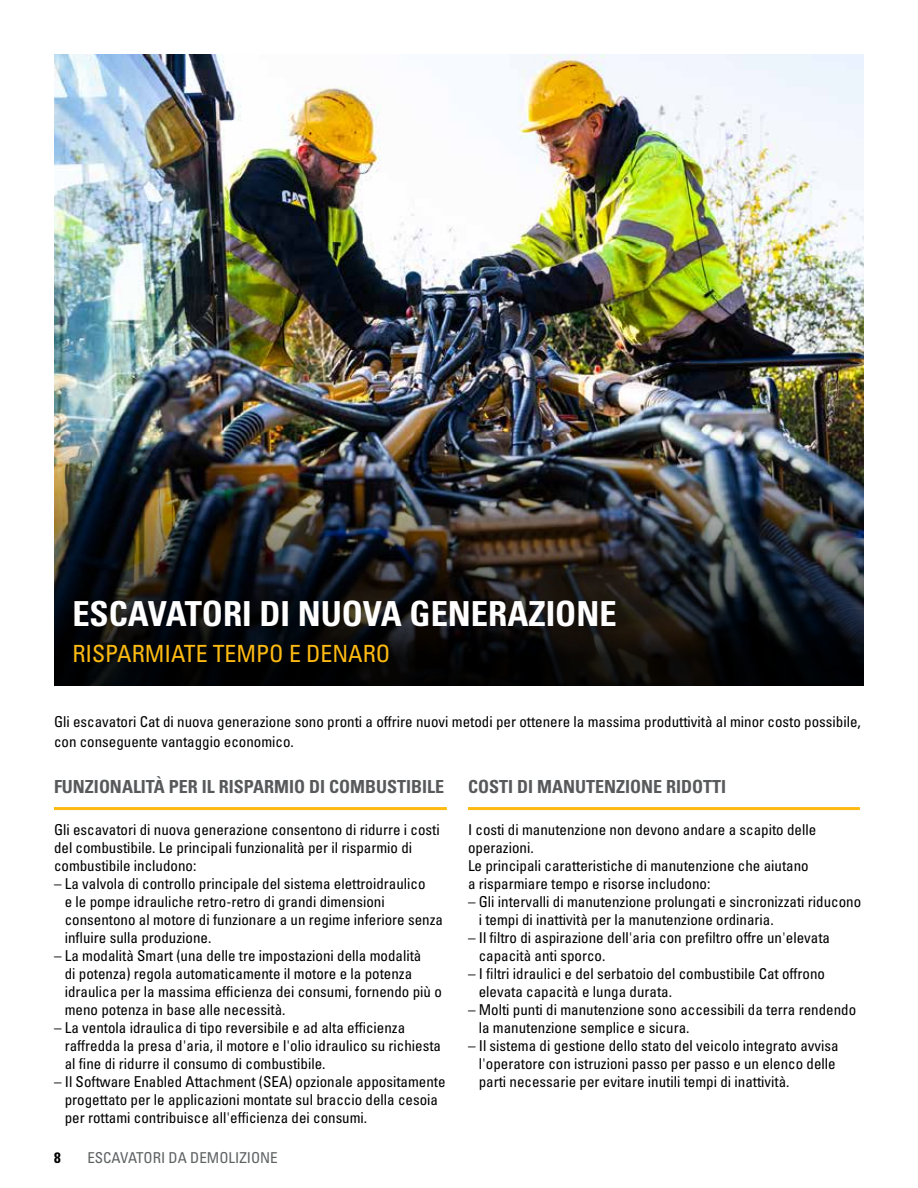
<style>
.page{position:relative;width:918px;height:1188px;background:#fff}
.page>*{position:absolute;margin:0;border:0;box-sizing:border-box;transform-origin:0 0}
.t1{font:34.5px "Univers LTCYR 67 Bold Cond";color:#fff}
.t2{font:condensed 23.7px "Univers LTCYR 57";color:#fdba12}
.t3{font:18px "Univers LTCYR 67 Bold Cond";color:#58595b}
.t4{font:condensed 15px/18px "Univers LTCYR 57";color:#000}
.t5{font:condensed 15px "Univers LTCYR 57";color:#5e6263}
.t6{font:15px "Univers LTCYR 67 Bold Cond";color:#000}
</style>
<div class="page">
<img style="left:54px;top:54px;width:810px;height:632px">
<hr style="left:54px;top:807px;width:393px;height:3px;background:#fdba12">
<hr style="left:468px;top:807px;width:392px;height:3px;background:#fdba12">
<h1 class="t1" style="left:72px;top:592px;width:546px">ESCAVATORI DI NUOVA GENERAZIONE</h1>
<h2 class="t2" style="left:72px;top:638px;width:319px">RISPARMIATE TEMPO E DENARO</h2>
<p class="t4" style="left:54px;top:712px;width:808px;line-height:19.5px">Gli escavatori Cat di nuova generazione sono pronti a offrire nuovi metodi per ottenere la massima produttività al minor costo possibile, con conseguente vantaggio economico.</p>
<p class="t3" style="left:54px;top:775px;width:392px">FUNZIONALITÀ PER IL RISPARMIO DI COMBUSTIBILE</p>
<p class="t3" style="left:468px;top:775px;width:260px">COSTI DI MANUTENZIONE RIDOTTI</p>
<p class="t4" style="left:54px;top:820px;width:387px">Gli escavatori di nuova generazione consentono di ridurre i costi del combustibile. Le principali funzionalità per il risparmio di combustibile includono:</p>
<p class="t4" style="left:65px;top:874px;width:380px;text-indent:-11px">– La valvola di controllo principale del sistema elettroidraulico<br>e le pompe idrauliche retro-retro di grandi dimensioni consentono al motore di funzionare a un regime inferiore senza influire sulla produzione.</p>
<p class="t4" style="left:65px;top:946px;width:379px;text-indent:-11px">– La modalità Smart (una delle tre impostazioni della modalità<br>di potenza) regola automaticamente il motore e la potenza idraulica per la massima efficienza dei consumi, fornendo più o meno potenza in base alle necessità.</p>
<p class="t4" style="left:65px;top:1018px;width:378px;text-indent:-11px">– La ventola idraulica di tipo reversibile e ad alta efficienza raffredda la presa d'aria, il motore e l'olio idraulico su richiesta al fine di ridurre il consumo di combustibile.</p>
<p class="t4" style="left:65px;top:1072px;width:382px;text-indent:-11px">– Il Software Enabled Attachment (SEA) opzionale appositamente progettato per le applicazioni montate sul braccio della cesoia per rottami contribuisce all'efficienza dei consumi.</p>
<p class="t6" style="left:54px;top:1148px;width:8px">8</p>
<p class="t5" style="left:87px;top:1148px;width:192px">ESCAVATORI DA DEMOLIZIONE</p>
<p class="t4" style="left:468px;top:820px;width:350px">I costi di manutenzione non devono andare a scapito delle operazioni.<br>Le principali caratteristiche di manutenzione che aiutano a risparmiare tempo e risorse includono:</p>
<p class="t4" style="left:479px;top:892px;width:384px;text-indent:-11px">– Gli intervalli di manutenzione prolungati e sincronizzati riducono i tempi di inattività per la manutenzione ordinaria.</p>
<p class="t4" style="left:479px;top:928px;width:353px;text-indent:-11px">– Il filtro di aspirazione dell'aria con prefiltro offre un'elevata capacità anti sporco.</p>
<p class="t4" style="left:479px;top:964px;width:348px;text-indent:-11px">– I filtri idraulici e del serbatoio del combustibile Cat offrono elevata capacità e lunga durata.</p>
<p class="t4" style="left:479px;top:1000px;width:379px;text-indent:-11px">– Molti punti di manutenzione sono accessibili da terra rendendo la manutenzione semplice e sicura.</p>
<p class="t4" style="left:479px;top:1036px;width:361px;text-indent:-11px">– Il sistema di gestione dello stato del veicolo integrato avvisa l'operatore con istruzioni passo per passo e un elenco delle parti necessarie per evitare inutili tempi di inattività.</p>
</div>
